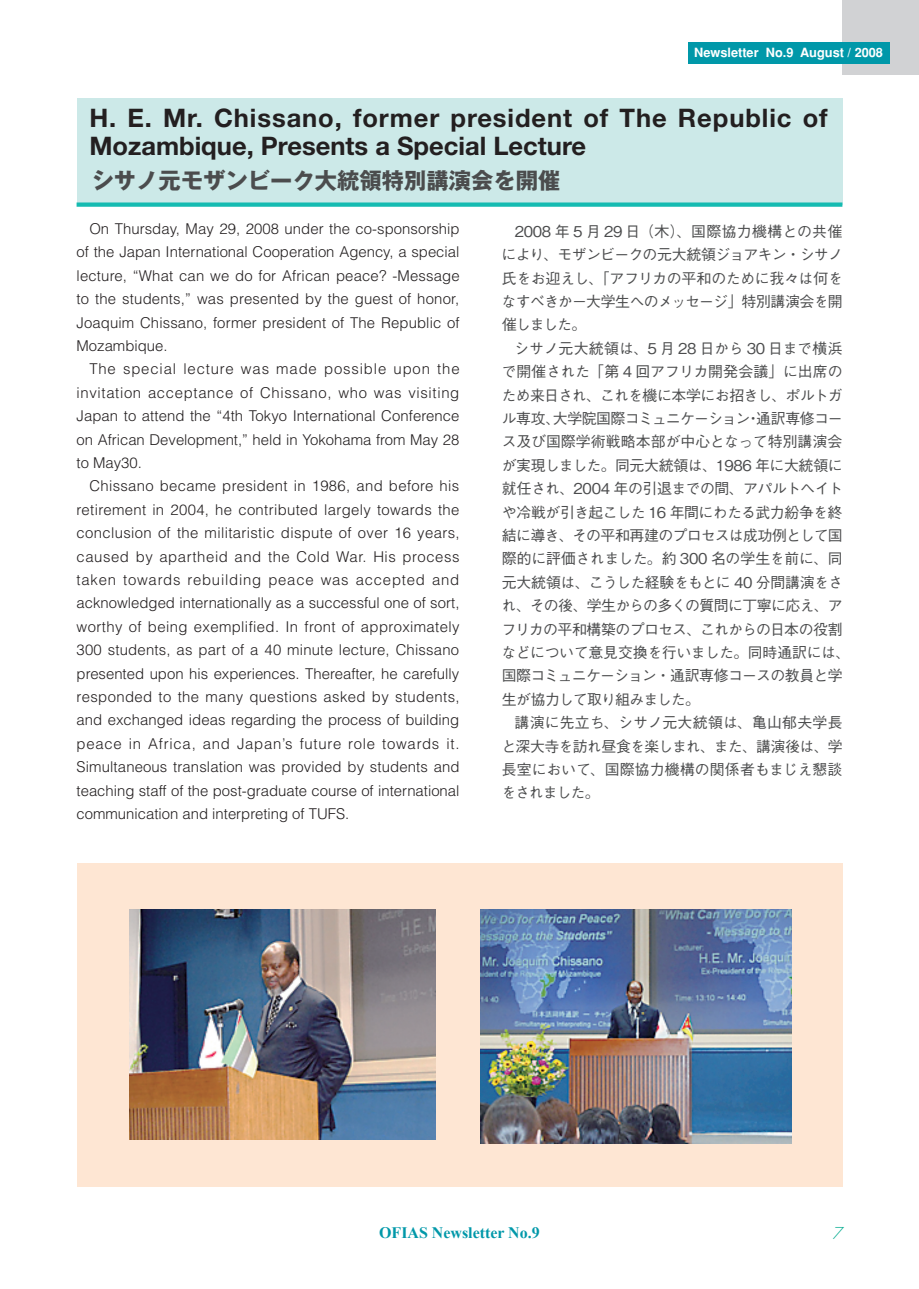
<style>
.page{position:relative;width:919px;height:1289px;background:#fff}
.page>*{position:absolute;margin:0;border:0;box-sizing:border-box;transform-origin:0 0}
.t1{font:700 25.5px/28.7px "Helvetica Neue";letter-spacing:.035em;color:#231f20}
.t2{font:700 22.35px "Gothic MB101 Pro";color:#4b4c4d}
.t3{font:700 15.9px "Times New Roman";color:#0098a9}
.t4{font:300 14.85px/23.4px "Helvetica";color:#231f20;text-align:justify}
.t5{font:500 14.85px/23.4px "Gothic BBB Pro";letter-spacing:-.03em;color:#4b4c4d;text-align:justify}
.t6{font:700 12.75px "Helvetica";color:#fff}
</style>
<div class="page">
<div style="left:842px;top:0;width:76px;height:75px;background:#d1d2d4"></div>
<div style="left:688px;top:43px;width:201px;height:21px;background:#0098a9"></div>
<div style="left:77px;top:98px;width:765px;height:107px;background:#cce9e8"></div>
<div style="left:77px;top:202px;width:765px;height:5px;background:#15bbb1"></div>
<div style="left:77px;top:863px;width:765px;height:323px;background:#fee6d3"></div>
<img style="left:130px;top:909px;width:306px;height:230px">
<img style="left:480px;top:909px;width:311px;height:234px">
<p class="t6" style="left:694px;top:45px;width:190px">Newsletter No.9 August / 2008</p>
<h1 class="t1" style="left:89px;top:102px;width:739px">H. E. Mr. Chissano, former president of The Republic of<br>Mozambique, Presents a Special Lecture</h1>
<h2 class="t2" style="left:91px;top:162px;width:470px">シサノ元モザンビーク大統領特別講演会を開催</h2>
<p class="t4" style="left:77px;top:217px;width:384px;text-indent:13px">On Thursday, May 29, 2008 under the co-sponsorship of the Japan International Cooperation Agency, a special lecture, “What can we do for African peace? -Message to the students,” was presented by the guest of honor, Joaquim Chissano, former president of The Republic of Mozambique.</p>
<p class="t4" style="left:77px;top:357px;width:384px;text-indent:13px">The special lecture was made possible upon the invitation acceptance of Chissano, who was visiting Japan to attend the “4th Tokyo International Conference on African Development,” held in Yokohama from May 28 to May30.</p>
<p class="t4" style="left:77px;top:474px;width:384px;text-indent:13px">Chissano became president in 1986, and before his retirement in 2004, he contributed largely towards the conclusion of the militaristic dispute of over 16 years, caused by apartheid and the Cold War. His process taken towards rebuilding peace was accepted and acknowledged internationally as a successful one of sort, worthy of being exemplified. In front of approximately 300 students, as part of a 40 minute lecture, Chissano presented upon his experiences. Thereafter, he carefully responded to the many questions asked by students, and exchanged ideas regarding the process of building peace in Africa, and Japan’s future role towards it.<br>Simultaneous translation was provided by students and teaching staff of the post-graduate course of international communication and interpreting of TUFS.</p>
<p class="t5" style="left:501px;top:218px;width:343px;text-indent:13px">2008 年 5 月 29 日（木）、国際協力機構との共催により、モザンビークの元大統領ジョアキン・シサノ氏をお迎えし、「アフリカの平和のために我々は何をなすべきか−大学生へのメッセージ」特別講演会を開催しました。</p>
<p class="t5" style="left:501px;top:335px;width:350px;text-align:left;text-indent:13px">シサノ元大統領は、5 月 28 日から 30 日まで横浜で開催された「第 4 回アフリカ開発会議」に出席のため来日され、これを機に本学にお招きし、ポルトガル専攻、大学院国際コミュニケーション・通訳専修コース及び国際学術戦略本部が中心となって特別講演会が実現しました。同元大統領は、1986 年に大統領に就任され、2004 年の引退までの間、アパルトヘイトや冷戦が引き起こした 16 年間にわたる武力紛争を終結に導き、その平和再建のプロセスは成功例として国際的に評価されました。約 300 名の学生を前に、同元大統領は、こうした経験をもとに 40 分間講演をされ、その後、学生からの多くの質問に丁寧に応え、アフリカの平和構築のプロセス、これからの日本の役割などについて意見交換を行いました。同時通訳には、国際コミュニケーション・通訳専修コースの教員と学生が協力して取り組みました。</p>
<p class="t5" style="left:501px;top:709px;width:342px;text-indent:13px">講演に先立ち、シサノ元大統領は、亀山郁夫学長と深大寺を訪れ昼食を楽しまれ、また、講演後は、学長室において、国際協力機構の関係者もまじえ懇談をされました。</p>
<p class="t3" style="left:379px;top:1223px;width:162px">OFIAS Newsletter No.9</p>
</div>
